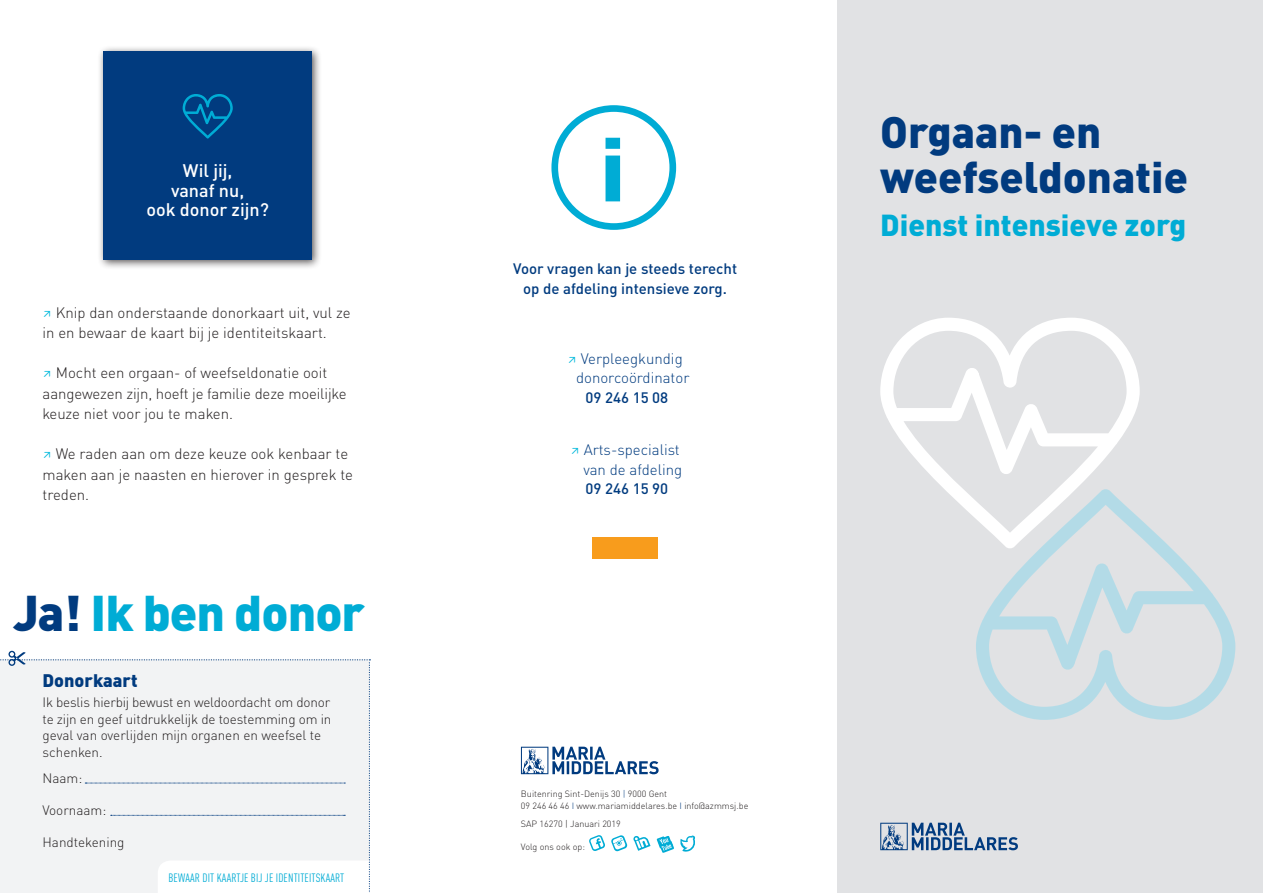
<style>
.page{position:relative;width:1263px;height:893px;background:#fff}
.page>*{position:absolute;margin:0;border:0;box-sizing:border-box;transform-origin:0 0}
.t1{font:900 88.65px "DINOT";color:#00acd5}
.t2{font:900 49.5px "DINOT";letter-spacing:-.02em;color:#00acd5}
.t3{font:900 43.5px/45px "DINOT";color:#013b7f}
.t4{font:900 30px "DINOT";color:#00acd5}
.t5{font:500 18px/19.5px "DINOT";color:#fff;text-align:center}
.t6{font:900 18px "DINOT";color:#013b7f}
.t7{font:300 15px/20.2px "DINOT";color:#231f20}
.t8{font:500 15px/20.2px "DINOT";color:#013b7f;text-align:center}
.t9{font:300 15px/19.5px "DINOT";color:#013b7f;text-align:center}
.t10{font:300 13.5px/16.5px "DINOT";letter-spacing:-.01em;color:#231f20}
.t11{font:condensed 12px "DINOT";letter-spacing:.01em;color:#00acd5}
.t12{font:300 9px/12px "DINOT";color:#231f20}
.s1{font-weight:400;font-stretch:condensed;color:#00b8db}
.s2{color:#013b7f}
</style>
<div class="page">
<div style="left:838px;top:0;width:425px;height:893px;background:#e1e2e4"></div>
<svg style="left:880px;top:318px;width:260px;height:201px"></svg>
<svg style="left:976px;top:488px;width:259px;height:232px"></svg>
<svg style="left:589px;top:835px;width:16px;height:16px"></svg>
<svg style="left:657px;top:835px;width:38px;height:18px"></svg>
<svg style="left:611px;top:835px;width:39px;height:17px"></svg>
<div style="left:97px;top:45px;width:225px;height:225px;background:#231f20;opacity:.75"></div>
<div style="left:104px;top:51px;width:208px;height:208px;background:#013b7f"></div>
<svg style="left:183px;top:94px;width:50px;height:45px"></svg>
<svg style="left:880px;top:823px;width:138px;height:27px"></svg>
<svg style="left:521px;top:747px;width:138px;height:27px"></svg>
<div style="left:592px;top:537px;width:66px;height:21px;background:#f89c1c"></div>
<div style="left:551px;top:105px;width:125px;height:125px;border:7px solid #00acd5;border-radius:50%"></div>
<svg style="left:0;top:651px;width:371px;height:242px"></svg>
<p class="t5" style="left:146px;top:161px;width:124px">Wil jij,<br>vanaf nu,<br>ook donor zijn?</p>
<p class="t7" style="left:43px;top:302px;width:310px"><span class="s1">↗</span> Knip dan onderstaande donorkaart uit, vul ze in en bewaar de kaart bij je identiteitskaart.</p>
<p class="t7" style="left:43px;top:363px;width:305px"><span class="s1">↗</span> Mocht een orgaan- of weefseldonatie ooit aangewezen zijn, hoeft je familie deze moeilijke keuze niet voor jou te maken.</p>
<p class="t7" style="left:43px;top:444px;width:312px"><span class="s1">↗</span> We raden aan om deze keuze ook kenbaar te maken aan je naasten en hierover in gesprek te treden.</p>
<h2 class="t2" style="left:13px;top:580px;width:353px"><span class="s2">Ja!</span> Ik ben donor</h2>
<p class="t6" style="left:43px;top:668px;width:97px">Donorkaart</p>
<p class="t10" style="left:43px;top:694px;width:290px">Ik beslis hierbij bewust en weldoordacht om donor te zijn en geef uitdrukkelijk de toestemming om in geval van overlijden mijn organen en weefsel te schenken.</p>
<p class="t10" style="left:43px;top:770px;width:41px">Naam:</p>
<p class="t10" style="left:43px;top:802px;width:65px">Voornaam:</p>
<p class="t10" style="left:43px;top:834px;width:84px">Handtekening</p>
<p class="t11" style="left:168px;top:871px;width:177px">BEWAAR DIT KAARTJE BIJ JE IDENTITEITSKAART</p>
<h1 class="t1" style="left:600px;top:110px;width:27px">i</h1>
<p class="t8" style="left:513px;top:258px;width:226px">Voor vragen kan je steeds terecht op de afdeling intensieve zorg.</p>
<p class="t9" style="left:567px;top:348px;width:124px"><span class="s1">↗</span> Verpleegkundig donorcoördinator</p>
<p class="t8" style="left:585px;top:387px;width:84px">09 246 15 08</p>
<p class="t9" style="left:570px;top:440px;width:113px;text-align:right"><span class="s1">↗</span> Arts-specialist van de afdeling</p>
<p class="t8" style="left:585px;top:478px;width:84px">09 246 15 90</p>
<p class="t12" style="left:521px;top:787px;width:229px">Buitenring Sint-Denijs 30 <span class="s2">|</span> 9000 Gent<br>09 246 46 46 <span class="s2">I</span> www.mariamiddelares.be <span class="s2">I</span> info@azmmsj.be</p>
<p class="t12" style="left:521px;top:818px;width:101px">SAP 16270 | Januari 2019</p>
<p class="t12" style="left:521px;top:840px;width:66px">Volg ons ook op:</p>
<h3 class="t3" style="left:880px;top:108px;width:309px">Orgaan- en weefseldonatie</h3>
<h3 class="t4" style="left:880px;top:206px;width:307px">Dienst intensieve zorg</h3>
</div>
